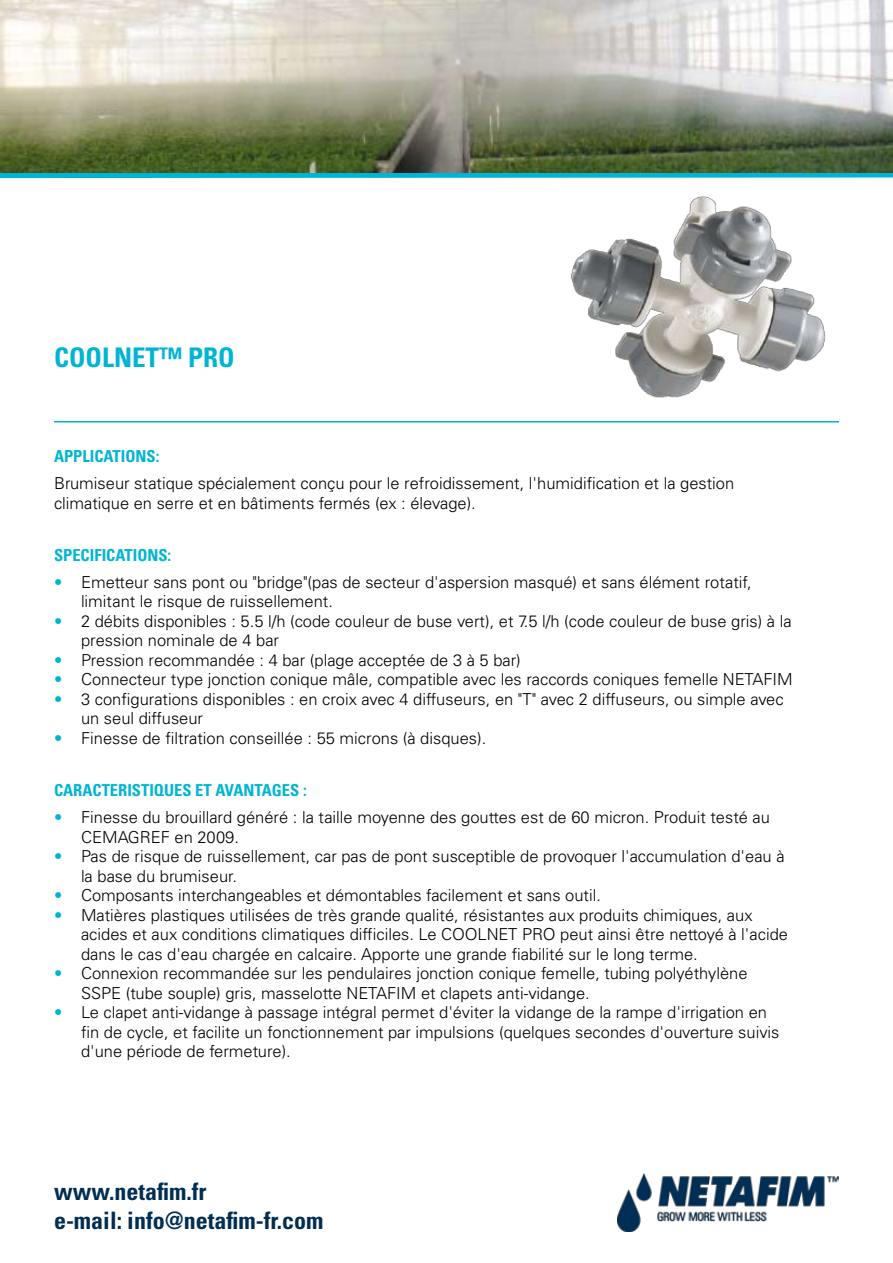
<style>
.page{position:relative;width:893px;height:1263px;background:#fff}
.page>*{position:absolute;margin:0;border:0;box-sizing:border-box;transform-origin:0 0}
.t1{font:700 condensed 27px "Univers LT Std";color:#00b5d4}
.t2{font:700 condensed 24px/28.8px "Univers LT Std";color:#002e53}
.t3{font:300 16.5px/19.5px "Univers LT Std";color:#000}
.t4{font:700 condensed 16.5px "Univers LT Std";color:#00b5d4}
.s1{color:#00b5d4}
.s2{color:#07b4d3}
</style>
<div class="page">
<img style="left:618px;top:1174px;width:221px;height:57px">
<svg style="left:0;top:173px;width:893px;height:6px"></svg>
<hr style="left:54px;top:421px;width:785px;height:1px;background:#00b5d4">
<img style="left:0;top:0;width:893px;height:173px">
<img style="left:571px;top:196px;width:255px;height:202px">
<h1 class="t1" style="left:54px;top:341px;width:182px">COOLNET™ PRO</h1>
<p class="t4" style="left:54px;top:446px;width:107px">APPLICATIONS:</p>
<p class="t3" style="left:54px;top:473px;width:682px">Brumiseur statique spécialement conçu pour le refroidissement, l'humidification et la gestion climatique en serre et en bâtiments fermés (ex : élevage).</p>
<p class="t4" style="left:54px;top:545px;width:119px">SPECIFICATIONS:</p>
<p class="t3" style="left:81px;top:572px;width:672px;text-indent:-27px"><span class="s1">•</span> Emetteur sans pont ou "bridge"(pas de secteur d'aspersion masqué) et sans élément rotatif, limitant le risque de ruissellement.</p>
<p class="t3" style="left:81px;top:611px;width:712px;text-indent:-27px"><span class="s1">•</span> 2 débits disponibles : 5.5 l/h (code couleur de buse vert), et 7.5 l/h (code couleur de buse gris) à la pression nominale de 4 bar</p>
<p class="t3" style="left:54px;top:650px;width:468px"><span class="s1">•</span> Pression recommandée : 4 bar (plage acceptée de 3 à 5 bar)</p>
<p class="t3" style="left:54px;top:670px;width:740px"><span class="s1">•</span> Connecteur type jonction conique mâle, compatible avec les raccords coniques femelle NETAFIM</p>
<p class="t3" style="left:81px;top:689px;width:704px;text-indent:-27px"><span class="s1">•</span> 3 configurations disponibles : en croix avec 4 diffuseurs, en "T" avec 2 diffuseurs, ou simple avec un seul diffuseur</p>
<p class="t3" style="left:54px;top:728px;width:434px"><span class="s1">•</span> Finesse de filtration conseillée : 55 microns (à disques).</p>
<p class="t4" style="left:54px;top:780px;width:254px">CARACTERISTIQUES ET AVANTAGES :</p>
<p class="t3" style="left:81px;top:808px;width:691px;text-indent:-27px"><span class="s2">•</span> Finesse du brouillard généré : la taille moyenne des gouttes est de 60 micron. Produit testé au<br>CEMAGREF en 2009.</p>
<p class="t3" style="left:81px;top:847px;width:705px;text-indent:-27px"><span class="s1">•</span> Pas de risque de ruissellement, car pas de pont susceptible de provoquer l'accumulation d'eau à la base du brumiseur.</p>
<p class="t3" style="left:54px;top:886px;width:548px"><span class="s1">•</span> Composants interchangeables et démontables facilement et sans outil.</p>
<p class="t3" style="left:81px;top:905px;width:708px;text-indent:-27px"><span class="s1">•</span> Matières plastiques utilisées de très grande qualité, résistantes aux produits chimiques, aux acides et aux conditions climatiques difficiles. Le COOLNET PRO peut ainsi être nettoyé à l'acide dans le cas d'eau chargée en calcaire. Apporte une grande fiabilité sur le long terme.</p>
<p class="t3" style="left:81px;top:964px;width:668px;text-indent:-27px"><span class="s1">•</span> Connexion recommandée sur les pendulaires jonction conique femelle, tubing polyéthylène<br>SSPE (tube souple) gris, masselotte NETAFIM et clapets anti-vidange.</p>
<p class="t3" style="left:81px;top:1003px;width:700px;text-indent:-27px"><span class="s1">•</span> Le clapet anti-vidange à passage intégral permet d'éviter la vidange de la rampe d'irrigation en fin de cycle, et facilite un fonctionnement par impulsions (quelques secondes d'ouverture suivis d'une période de fermeture).</p>
<h2 class="t2" style="left:54px;top:1177px;width:271px">www.netafim.fr<br>e-mail: info@netafim-fr.com</h2>
</div>
